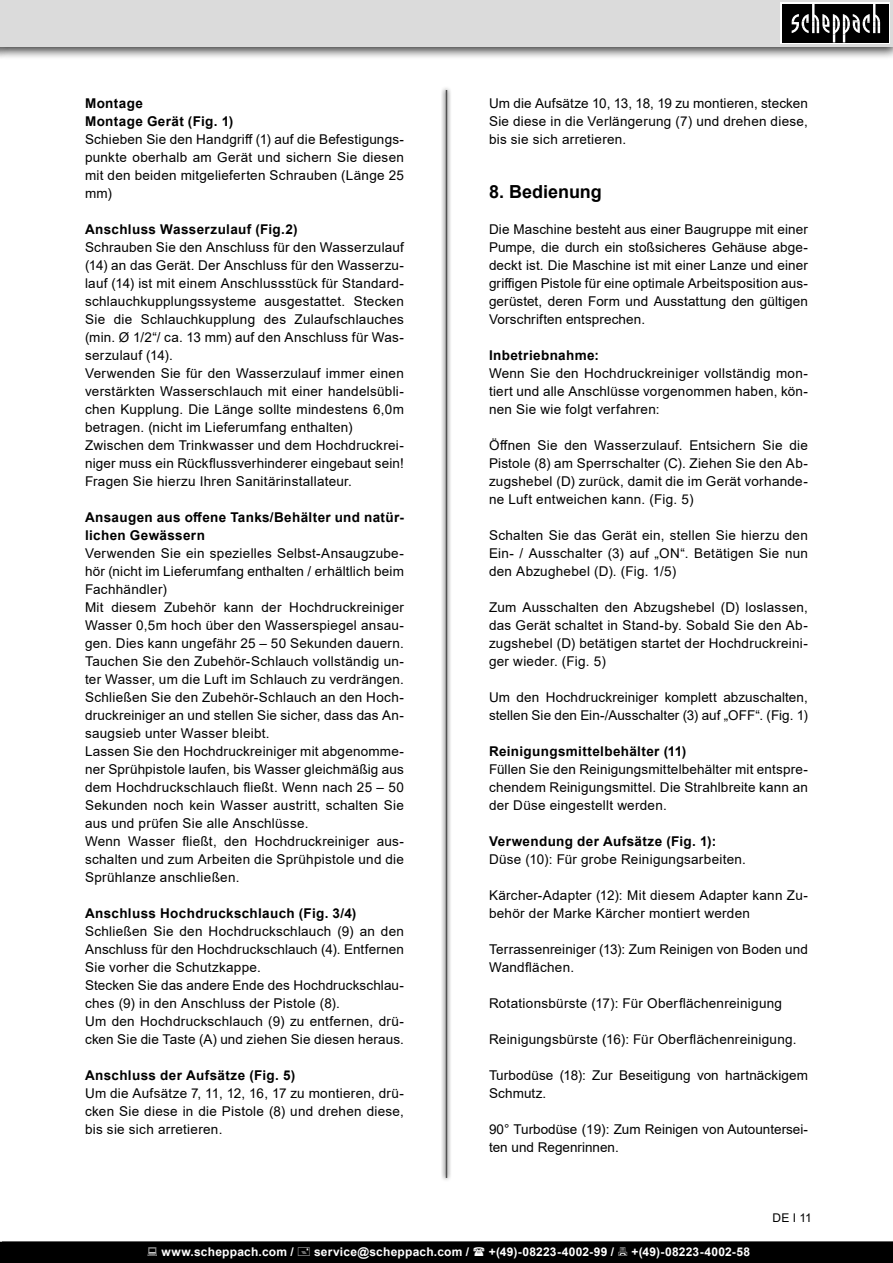
<style>
.page{position:relative;width:893px;height:1263px;background:#fff}
.page>*{position:absolute;margin:0;border:0;box-sizing:border-box;transform-origin:0 0}
.t1{font:700 18px "Arial";color:#000}
.t2{font:13.5px/18px "Arial";letter-spacing:.02em;color:#000;text-align:justify}
.t3{font:700 13.5px/18px "Arial";letter-spacing:.025em;color:#000}
.t4{font:13.5px/18px "Arial";color:#000}
.t5{font:700 12px "Arial";letter-spacing:.02em;color:#fff}
.t6{font:12px "Arial";color:#000}
</style>
<div class="page">
<div style="left:0;top:0;width:893px;height:60px;background:#000;opacity:.75"></div>
<div style="left:0;top:0;width:893px;height:46px;background:#dbdbdb"></div>
<div style="left:780px;top:2px;width:110px;height:42px;background:linear-gradient(to right,#040404,#060606)"></div>
<div style="left:782px;top:4px;width:106px;height:38px;background:#000"></div>
<svg style="left:792px;top:4px;width:88px;height:38px"></svg>
<svg style="left:441px;top:88px;width:10px;height:1092px"></svg>
<hr style="left:446px;top:90px;width:1px;height:1088px;background:#505050">
<div style="left:2px;top:1242px;width:891px;height:21px;background:#000"></div>
<p class="t3" style="left:85px;top:94px;width:59px">Montage</p>
<p class="t3" style="left:85px;top:112px;width:150px">Montage Gerät (Fig. 1)</p>
<p class="t2" style="left:85px;top:130px;width:320px">Schieben Sie den Handgriff (1) auf die Befestigungs&shy;punkte oberhalb am Gerät und sichern Sie diesen mit den beiden mitgelieferten Schrauben (Länge 25 mm)</p>
<p class="t3" style="left:85px;top:220px;width:214px">Anschluss Wasserzulauf (Fig.2)</p>
<p class="t2" style="left:85px;top:238px;width:320px">Schrauben Sie den Anschluss für den Wasserzulauf (14) an das Gerät. Der Anschluss für den Wasserzu&shy;lauf (14) ist mit einem Anschlussstück für Standard&shy;schlauchkupplungssysteme ausgestattet. Stecken Sie die Schlauchkupplung des Zulaufschlauches (min. Ø 1/2“/ ca. 13 mm) auf den Anschluss für Was&shy;serzulauf (14).</p>
<p class="t2" style="left:85px;top:364px;width:320px">Verwenden Sie für den Wasserzulauf immer einen verstärkten Wasserschlauch mit einer handelsübli&shy;chen Kupplung. Die Länge sollte mindestens 6,0m betragen. (nicht im Lieferumfang enthalten)</p>
<p class="t2" style="left:85px;top:436px;width:320px">Zwischen dem Trinkwasser und dem Hochdruckrei&shy;niger muss ein Rückflussverhinderer eingebaut sein!<br>Fragen Sie hierzu Ihren Sanitärinstallateur.</p>
<p class="t3" style="left:85px;top:508px;width:320px">Ansaugen aus offene Tanks/Behälter und natür&shy;lichen Gewässern</p>
<p class="t2" style="left:85px;top:544px;width:320px">Verwenden Sie ein spezielles Selbst-Ansaugzube&shy;hör (nicht im Lieferumfang enthalten / erhältlich beim Fachhändler)</p>
<p class="t2" style="left:85px;top:598px;width:320px">Mit diesem Zubehör kann der Hochdruckreiniger Wasser 0,5m hoch über den Wasserspiegel ansau&shy;gen. Dies kann ungefähr 25 – 50 Sekunden dauern.</p>
<p class="t2" style="left:85px;top:652px;width:320px">Tauchen Sie den Zubehör-Schlauch vollständig un&shy;ter Wasser, um die Luft im Schlauch zu verdrängen.</p>
<p class="t2" style="left:85px;top:688px;width:320px">Schließen Sie den Zubehör-Schlauch an den Hoch&shy;druckreiniger an und stellen Sie sicher, dass das An&shy;saugsieb unter Wasser bleibt.</p>
<p class="t2" style="left:85px;top:742px;width:320px">Lassen Sie den Hochdruckreiniger mit abgenomme&shy;ner Sprühpistole laufen, bis Wasser gleichmäßig aus dem Hochdruckschlauch fließt. Wenn nach 25 – 50<br>Sekunden noch kein Wasser austritt, schalten Sie aus und prüfen Sie alle Anschlüsse.</p>
<p class="t2" style="left:85px;top:832px;width:320px">Wenn Wasser fließt, den Hochdruckreiniger aus&shy;schalten und zum Arbeiten die Sprühpistole und die Sprühlanze anschließen.</p>
<p class="t3" style="left:85px;top:904px;width:273px">Anschluss Hochdruckschlauch (Fig. 3/4)</p>
<p class="t2" style="left:85px;top:922px;width:320px">Schließen Sie den Hochdruckschlauch (9) an den Anschluss für den Hochdruckschlauch (4). Entfernen Sie vorher die Schutzkappe.</p>
<p class="t2" style="left:85px;top:976px;width:320px">Stecken Sie das andere Ende des Hochdruckschlau&shy;ches (9) in den Anschluss der Pistole (8).</p>
<p class="t2" style="left:85px;top:1012px;width:320px">Um den Hochdruckschlauch (9) zu entfernen, drü&shy;cken Sie die Taste (A) und ziehen Sie diesen heraus.</p>
<p class="t3" style="left:85px;top:1066px;width:212px">Anschluss der Aufsätze (Fig. 5)</p>
<p class="t2" style="left:85px;top:1084px;width:320px">Um die Aufsätze 7, 11, 12, 16, 17 zu montieren, drü&shy;cken Sie diese in die Pistole (8) und drehen diese, bis sie sich arretieren.</p>
<p class="t2" style="left:489px;top:94px;width:320px">Um die Aufsätze 10, 13, 18, 19 zu montieren, stecken Sie diese in die Verlängerung (7) und drehen diese, bis sie sich arretieren.</p>
<p class="t1" style="left:489px;top:179px;width:114px">8. Bedienung</p>
<p class="t2" style="left:489px;top:220px;width:320px">Die Maschine besteht aus einer Baugruppe mit einer Pumpe, die durch ein stoßsicheres Gehäuse abge&shy;deckt ist. Die Maschine ist mit einer Lanze und einer griffigen Pistole für eine optimale Arbeitsposition aus&shy;gerüstet, deren Form und Ausstattung den gültigen Vorschriften entsprechen.</p>
<p class="t3" style="left:489px;top:346px;width:112px">Inbetriebnahme:</p>
<p class="t2" style="left:489px;top:364px;width:320px">Wenn Sie den Hochdruckreiniger vollständig mon&shy;tiert und alle Anschlüsse vorgenommen haben, kön&shy;nen Sie wie folgt verfahren:</p>
<p class="t2" style="left:489px;top:436px;width:320px">Öffnen Sie den Wasserzulauf. Entsichern Sie die Pistole (8) am Sperrschalter (C). Ziehen Sie den Ab&shy;zugshebel (D) zurück, damit die im Gerät vorhande&shy;ne Luft entweichen kann. (Fig. 5)</p>
<p class="t2" style="left:489px;top:526px;width:320px">Schalten Sie das Gerät ein, stellen Sie hierzu den Ein- / Ausschalter (3) auf „ON“. Betätigen Sie nun den Abzughebel (D). (Fig. 1/5)</p>
<p class="t2" style="left:489px;top:598px;width:320px">Zum Ausschalten den Abzugshebel (D) loslassen, das Gerät schaltet in Stand-by. Sobald Sie den Ab&shy;zugshebel (D) betätigen startet der Hochdruckreini&shy;ger wieder. (Fig. 5)</p>
<p class="t2" style="left:489px;top:688px;width:320px">Um den Hochdruckreiniger komplett abzuschalten, stellen Sie den Ein-/Ausschalter (3) auf „OFF“. (Fig. 1)</p>
<p class="t3" style="left:489px;top:742px;width:199px">Reinigungsmittelbehälter (11)</p>
<p class="t2" style="left:489px;top:760px;width:320px">Füllen Sie den Reinigungsmittelbehälter mit entspre&shy;chendem Reinigungsmittel. Die Strahlbreite kann an der Düse eingestellt werden.</p>
<p class="t3" style="left:489px;top:832px;width:229px">Verwendung der Aufsätze (Fig. 1):</p>
<p class="t2" style="left:489px;top:850px;width:258px">Düse (10): Für grobe Reinigungsarbeiten.</p>
<p class="t2" style="left:489px;top:886px;width:320px">Kärcher-Adapter (12): Mit diesem Adapter kann Zu&shy;behör der Marke Kärcher montiert werden</p>
<p class="t2" style="left:489px;top:940px;width:320px">Terrassenreiniger (13): Zum Reinigen von Boden und<br>Wandflächen.</p>
<p class="t2" style="left:489px;top:994px;width:295px">Rotationsbürste (17): Für Oberflächenreinigung</p>
<p class="t2" style="left:489px;top:1030px;width:309px">Reinigungsbürste (16): Für Oberflächenreinigung.</p>
<p class="t2" style="left:489px;top:1066px;width:320px">Turbodüse (18): Zur Beseitigung von hartnäckigem<br>Schmutz.</p>
<p class="t4" style="left:489px;top:1120px;width:320px">90° Turbodüse (19): Zum Reinigen von Autountersei&shy;ten und Regenrinnen.</p>
<p class="t6" style="left:773px;top:1209px;width:41px">DE І 11</p>
<p class="t5" style="left:169px;top:1243px;width:127px">www.sche pach.com</p>
<p class="t5" style="left:311px;top:1243px;width:150px">service@scheppach.com</p>
<p class="t5" style="left:476px;top:1243px;width:120px">+(49)-08223-4002-99</p>
<p class="t5" style="left:611px;top:1243px;width:120px">+(49)-08223-4002-58</p>
<p class="t5" style="left:161px;top:1243px;width:134px">www.scheppach.com /</p>
<p class="t5" style="left:314px;top:1243px;width:157px">service@scheppach.com /</p>
<p class="t5" style="left:489px;top:1243px;width:127px">+(49)-08223-4002-99 /</p>
<p class="t5" style="left:631px;top:1243px;width:120px">+(49)-08223-4002-58</p>
<p class="t5" style="left:171px;top:1243px;width:11px">w</p>
</div>
